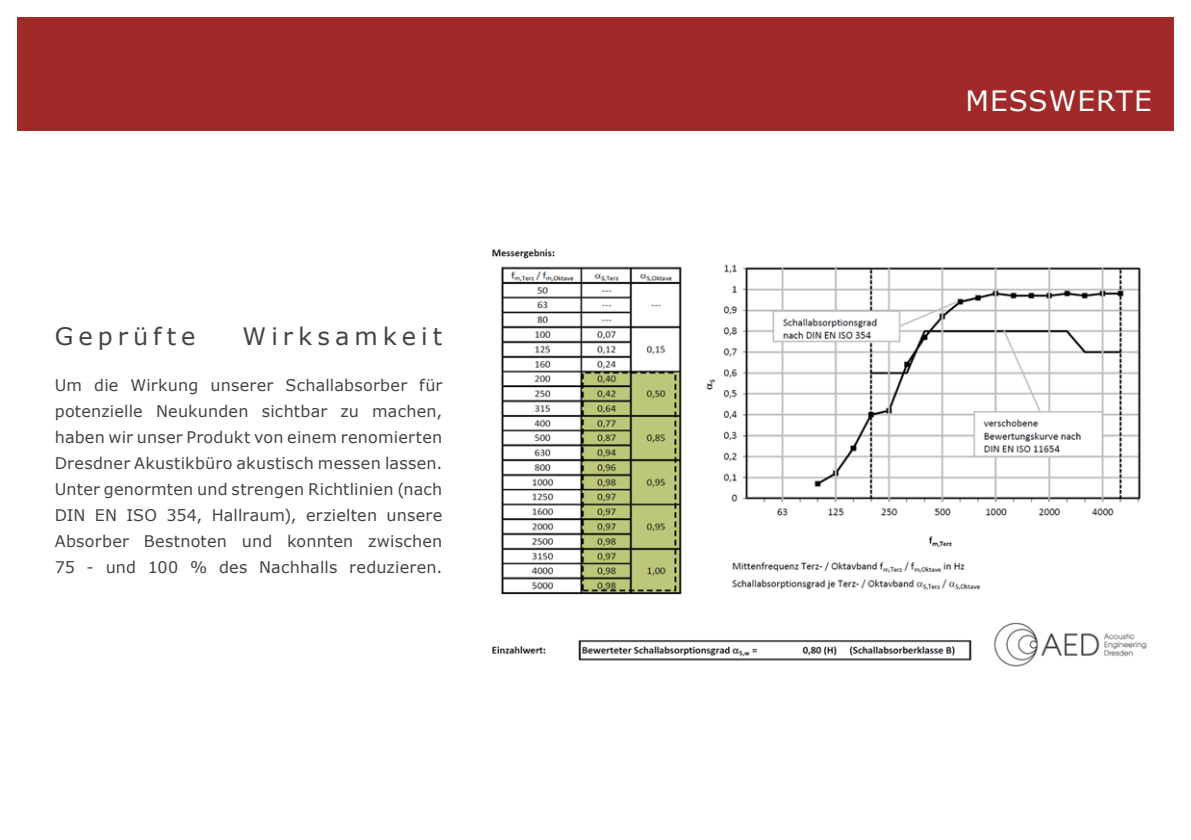
<style>
.page{position:relative;width:1191px;height:840px;background:#fff}
.page>*{position:absolute;margin:0;border:0;box-sizing:border-box;transform-origin:0 0}
.t1{font:28px "Verdana";letter-spacing:.035em;color:#fffffe}
.t2{font:24px "Verdana";color:#444}
.t3{font:16px/26px "Verdana";letter-spacing:.01em;color:#444;text-align:justify}
</style>
<div class="page">
<div style="left:17px;top:17px;width:1157px;height:113px;background:#a02a2a"></div>
<img style="left:492px;top:248px;width:655px;height:419px">
<h2 class="t2" style="left:55px;top:320px;width:142px">Geprüfte</h2>
<h2 class="t2" style="left:242px;top:320px;width:201px">Wirksamkeit</h2>
<p class="t3" style="left:55px;top:371px;width:389px">U m die Wirkung unserer Schallabsorber für potenzielle Neukunden sichtbar zu machen, haben wir unser Produkt von einem renomierten Dresdner Akustikbüro akustisch messen lassen.<br>U nter genormten und strengen Richtlinien (nach DIN EN</p>
<p class="t3" style="left:55px;top:501px;width:389px;text-indent:112px">354, Hallraum), erzielten unsere Absorber Bestnoten und konnten zwischen 75 - und 100 % des Nachhalls reduzieren.</p>
<p class="t3" style="left:126px;top:501px;width:11px">ISO</p>
<h1 class="t1" style="left:965px;top:81px;width:188px">messwerte</h1>
</div>
